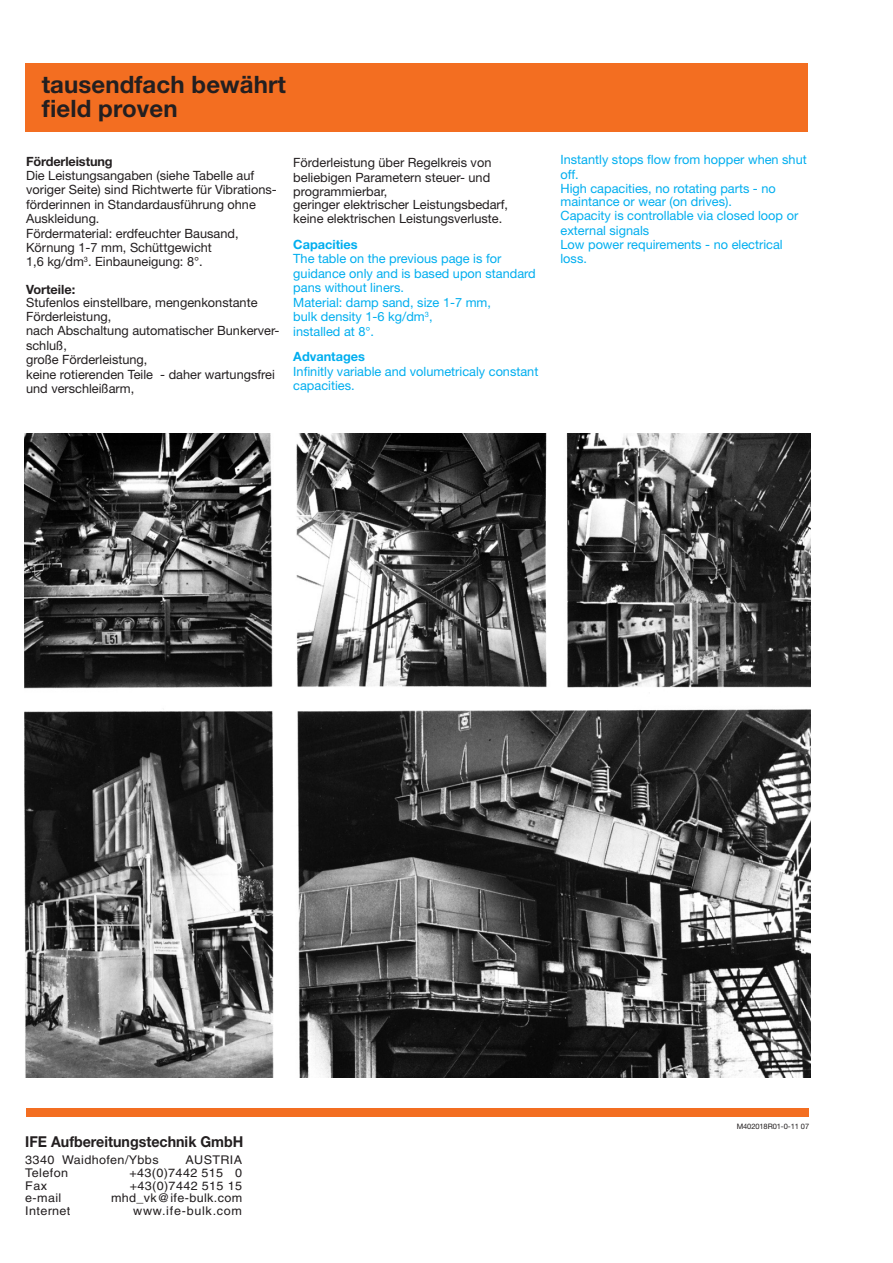
<style>
.page{position:relative;width:893px;height:1263px;background:#fff}
.page>*{position:absolute;margin:0;border:0;box-sizing:border-box;transform-origin:0 0}
.t1{font:700 24px/24.3px "Helvetica Neue";letter-spacing:.005em;color:#231f20}
.t2{font:700 15px "Helvetica Neue";color:#231f20;scale:.95 1}
.t3{font:12.75px/14.4px "Helvetica Neue";color:#231f20}
.t4{font:12.75px/14.4px "Helvetica Neue";color:#00aeef}
.t5{font:700 12.75px "Helvetica Neue";letter-spacing:-.01em;color:#231f20}
.t6{font:700 12.75px "Helvetica Neue";color:#00aeef}
.t7{font:12px "Helvetica";letter-spacing:.03em;color:#231f20;scale:1.05 1}
.t8{font:12px "Helvetica";letter-spacing:.055em;color:#231f20;scale:1.05 1}
.t9{font:7.5px "Helvetica Neue";letter-spacing:-.01em;color:#231f20}
</style>
<div class="page">
<div style="left:26px;top:64px;width:782px;height:68px;background:#f36e21"></div>
<div style="left:27px;top:1108px;width:782px;height:9px;background:#f36e21"></div>
<img style="left:25px;top:434px;width:785px;height:643px">
<h1 class="t1" style="left:42px;top:72px;width:246px">tausendfach bewährt field proven</h1>
<p class="t5" style="left:26px;top:153px;width:88px">Förderleistung</p>
<p class="t3" style="left:26px;top:168px;width:252px">Die Leistungsangaben (siehe Tabelle auf voriger Seite) sind Richtwerte für Vibrations&shy;förderinnen in Standardausführung ohne Auskleidung.<br>Fördermaterial: erdfeuchter Bausand, Körnung 1-7 mm, Schüttgewicht<br>1,6 kg/dm<sup>3</sup>. Einbauneigung: 8°.</p>
<p class="t5" style="left:26px;top:281px;width:51px">Vorteile:</p>
<p class="t3" style="left:26px;top:295px;width:255px">Stufenlos einstellbare, mengenkonstante<br>Förderleistung,<br>nach Abschaltung automatischer Bunkerver&shy;schluß,<br>große Förderleistung,<br>keine rotierenden Teile - daher wartungsfrei und verschleißarm,</p>
<p class="t3" style="left:293px;top:155px;width:200px;text-align:justify">Förderleistung über Regelkreis von beliebigen Parametern steuer- und programmierbar,</p>
<p class="t3" style="left:293px;top:197px;width:216px">geringer elektrischer Leistungsbedarf, keine elektrischen Leistungsverluste.</p>
<p class="t6" style="left:293px;top:237px;width:66px">Capacities</p>
<p class="t4" style="left:293px;top:252px;width:244px">The table on the previous page is for guidance only and is based upon standard pans without liners.<br>Material: damp sand, size 1-7 mm,<br>bulk density 1-6 kg/dm<sup>3</sup>,<br>installed at 8°.</p>
<p class="t6" style="left:293px;top:349px;width:73px">Advantages</p>
<p class="t4" style="left:293px;top:364px;width:247px">Infinitly variable and volumetricaly constant capacities.</p>
<p class="t4" style="left:560px;top:152px;width:248px">Instantly stops flow from hopper when shut off.<br>High capacities, no rotating parts - no</p>
<p class="t4" style="left:560px;top:194px;width:239px">maintance or wear (on drives).<br>Capacity is controllable via closed loop or external signals<br>Low power requirements - no electrical loss.</p>
<p class="t2" style="left:25px;top:1132px;width:231px">IFE Aufbereitungstechnik GmbH</p>
<p class="t7" style="left:25px;top:1153px;width:128px">3340 Waidhofen/Ybbs</p>
<p class="t7" style="left:185px;top:1153px;width:56px">AUSTRIA</p>
<p class="t7" style="left:25px;top:1165px;width:42px">Telefon</p>
<p class="t7" style="left:129px;top:1165px;width:109px">+43(0)7442 515 0</p>
<p class="t7" style="left:25px;top:1178px;width:22px">Fax</p>
<p class="t7" style="left:130px;top:1178px;width:109px">+43(0)7442 515 15</p>
<p class="t7" style="left:25px;top:1191px;width:36px">e-mail</p>
<p class="t7" style="left:111px;top:1191px;width:126px">mhd_vk@ife-bulk.com</p>
<p class="t7" style="left:25px;top:1204px;width:45px">Internet</p>
<p class="t8" style="left:133px;top:1204px;width:105px">www.ife-bulk.com</p>
<p class="t9" style="left:737px;top:1121px;width:74px">M402018R01-0-11 07</p>
</div>
